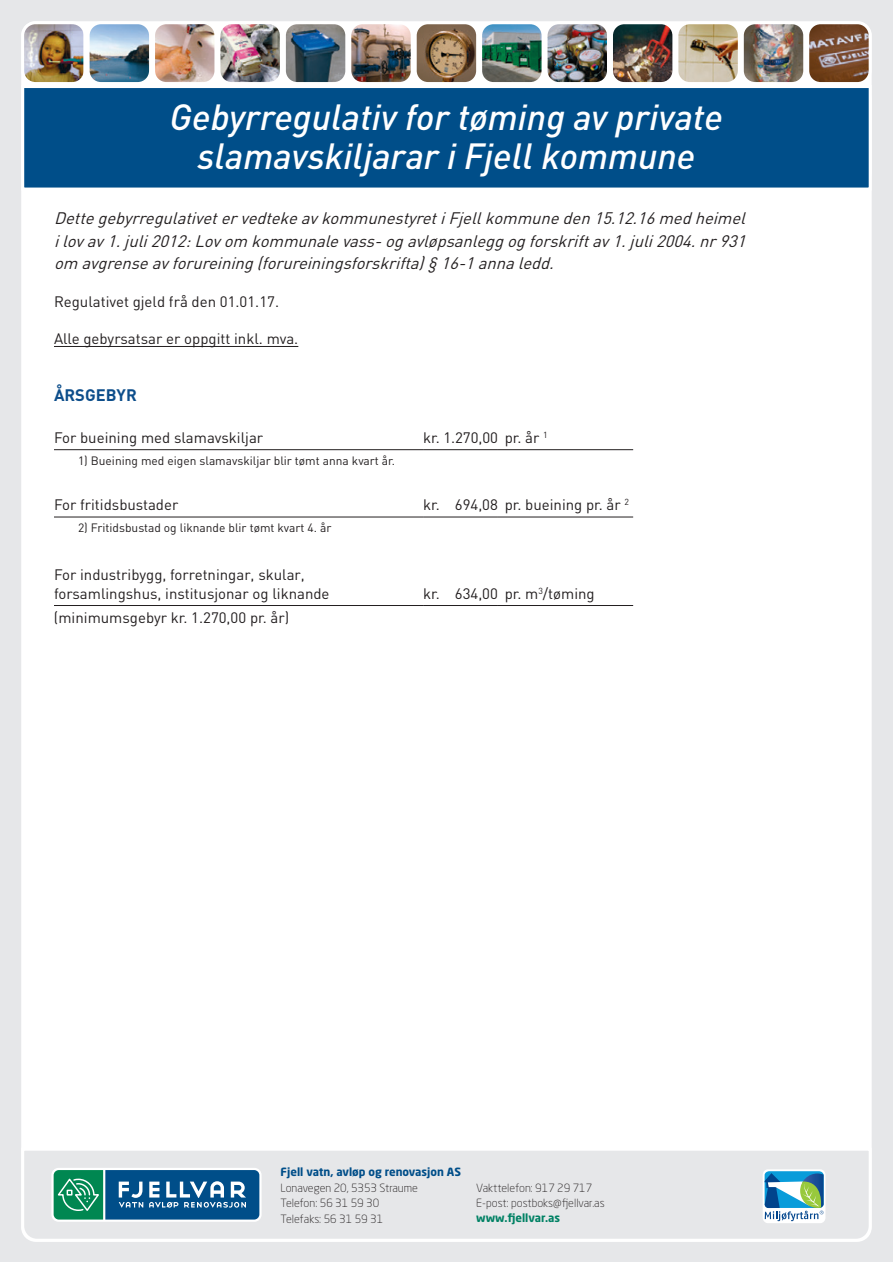
<style>
.page{position:relative;width:893px;height:1263px;background:#fff}
.page>*{position:absolute;margin:0;border:0;box-sizing:border-box;transform-origin:0 0}
.t1{font:italic 500 36px/39px "DIN";color:#fff;text-align:center}
.t2{font:italic 16.5px/22.5px "DIN";color:#231f20;text-align:justify}
.t3{font:700 16.5px "DIN";color:#0d4e8b}
.t4{font:15px/18.8px "DIN";color:#231f20}
.t5{font:12px "DIN";color:#231f20}
.t6{font:300 11.25px/15.8px "Neo Sans Std";color:#231f20}
.t7{font:700 11.25px "Neo Sans Std";color:#004e89}
.t8{font:700 11.25px "Neo Sans Std";color:#008164}
</style>
<div class="page">
<div style="left:0;top:0;width:892px;height:1262px;background:#e6e7e9"></div>
<div style="left:21px;top:191px;width:851px;height:957px;background:#fff"></div>
<div style="left:23px;top:87px;width:847px;height:102px;background:#004e89"></div>
<div style="left:21px;top:85px;width:851px;height:106px;border:3px solid #fff"></div>
<img style="left:21px;top:21px;width:851px;height:64px">
<svg style="left:21px;top:1148px;width:851px;height:94px"></svg>
<svg style="left:51px;top:1168px;width:211px;height:54px"></svg>
<svg style="left:54px;top:1170px;width:205px;height:49px"></svg>
<svg style="left:763px;top:1169px;width:62px;height:54px"></svg>
<svg style="left:765px;top:1171px;width:59px;height:50px"></svg>
<hr style="left:54px;top:346px;width:244px;height:1px;background:#231f20">
<hr style="left:54px;top:449px;width:369px;height:1px;background:#231f20">
<hr style="left:423px;top:449px;width:75px;height:1px;background:#231f20">
<hr style="left:498px;top:449px;width:135px;height:1px;background:#231f20">
<hr style="left:54px;top:605px;width:369px;height:1px;background:#231f20">
<hr style="left:423px;top:605px;width:75px;height:1px;background:#231f20">
<hr style="left:498px;top:605px;width:135px;height:1px;background:#231f20">
<hr style="left:54px;top:517px;width:369px;height:1px;background:#231f20">
<hr style="left:423px;top:517px;width:75px;height:1px;background:#231f20">
<hr style="left:498px;top:517px;width:135px;height:1px;background:#231f20">
<h1 class="t1" style="left:170px;top:96px;width:555px">Gebyrregulativ for tøming av private slamavskiljarar i Fjell kommune</h1>
<p class="t2" style="left:54px;top:207px;width:698px">DettegebyrregulativetervedtekeavkommunestyretiFjellkommuneden15.12.16medheimel ilovav1.juli2012:Lovom kommunalevass-ogavløpsanleggogforskriftav1.juli2004.nr931 om avgrenseavforureining(forureiningsforskrifta)§16-1annaledd.</p>
<p class="t4" style="left:54px;top:292px;width:227px">Regulativet gjeld frå den 01.01.17.</p>
<p class="t4" style="left:54px;top:329px;width:246px">Alle gebyrsatsar er oppgitt inkl. mva.</p>
<p class="t3" style="left:54px;top:384px;width:84px">ÅRSGEBYR</p>
<p class="t4" style="left:54px;top:428px;width:211px">For bueining med slamavskiljar</p>
<p class="t4" style="left:423px;top:428px;width:126px">kr. 1.270,00 pr. år <sup>1</sup></p>
<p class="t5" style="left:78px;top:453px;width:319px">1) Bueining med eigen slamavskiljar blir tømt anna kvart år.</p>
<p class="t4" style="left:54px;top:495px;width:126px">For fritidsbustader</p>
<p class="t4" style="left:423px;top:495px;width:207px">kr. 694,08 pr. bueining pr. år <sup>2</sup></p>
<p class="t5" style="left:78px;top:520px;width:255px">2) Fritidsbustad og liknande blir tømt kvart 4. år</p>
<p class="t4" style="left:54px;top:565px;width:277px">For industribygg, forretningar, skular, forsamlingshus, institusjonar og liknande</p>
<p class="t4" style="left:423px;top:584px;width:173px">kr. 634,00 pr. m<sup>3</sup>/tøming</p>
<p class="t4" style="left:54px;top:608px;width:237px">(minimumsgebyr kr. 1.270,00 pr. år)</p>
<p class="t7" style="left:281px;top:1164px;width:182px">Fjell vatn, avløp og renovasjon AS</p>
<p class="t6" style="left:281px;top:1179px;width:139px">Lonavegen 20, 5353 Straume<br>Telefon: 56 31 59 30<br>Telefaks: 56 31 59 31</p>
<p class="t6" style="left:476px;top:1179px;width:130px">Vakttelefon: 917 29 717<br>E-post: postboks@fjellvar.as</p>
<p class="t8" style="left:476px;top:1211px;width:85px">www.fjellvar.as</p>
</div>
